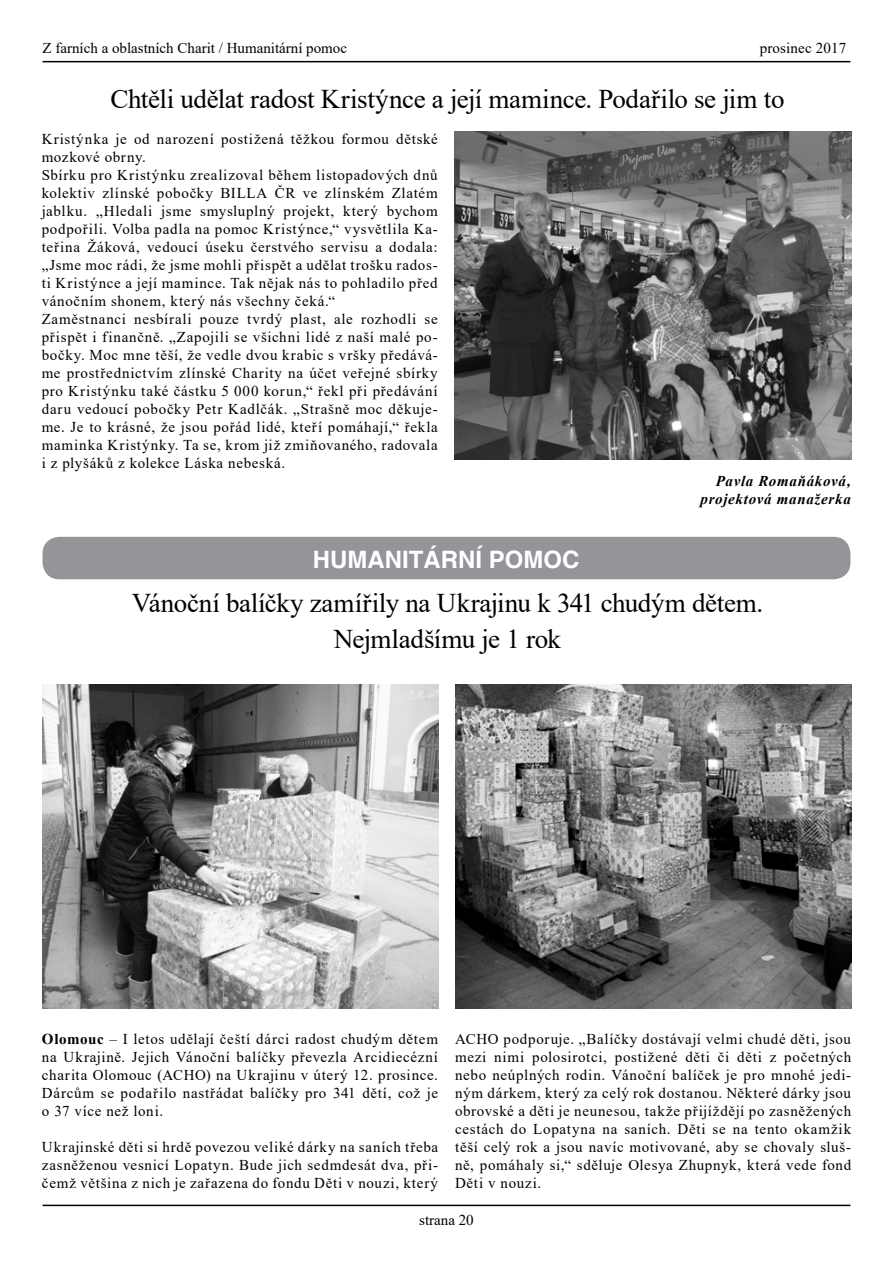
<style>
.page{position:relative;width:893px;height:1263px;background:#fff}
.page>*{position:absolute;margin:0;border:0;box-sizing:border-box;transform-origin:0 0}
.t1{font:27px/36px "Times New Roman";letter-spacing:-.015em;color:#000;text-align:center}
.t2{font:700 24px "Helvetica";color:#fff}
.t3{font:15px/18px "Times New Roman";letter-spacing:.045em;color:#000;text-align:justify}
.t4{font:15px "Times New Roman";color:#000}
.t5{font:italic 700 15px/18px "Times New Roman";letter-spacing:.045em;color:#000;text-align:right}
.t6{font:15px "Times New Roman";letter-spacing:.01em;color:#000}
.s1{font-weight:700}
</style>
<div class="page">
<hr style="left:43px;top:1205px;width:807px;height:1px;background:#000">
<hr style="left:43px;top:61px;width:807px;height:1px;background:#000">
<img style="left:455px;top:131px;width:396px;height:328px">
<div style="left:43px;top:537px;width:807px;height:42px;background:#939598;border-radius:17px"></div>
<img style="left:455px;top:684px;width:396px;height:324px">
<img style="left:43px;top:684px;width:395px;height:324px">
<p class="t4" style="left:43px;top:37px;width:306px">Z farních a oblastních Charit / Humanitární pomoc</p>
<h1 class="t1" style="left:110px;top:80px;width:676px">Chtěli udělat radost Kristýnce a její mamince. Podařilo se jim to</h1>
<p class="t6" style="left:760px;top:37px;width:88px">prosinec 2017</p>
<p class="t3" style="left:42px;top:130px;width:398px;text-align:left">Kristýnka je od narození postižená těžkou formou dětské mozkové obrny.<br>Sbírku pro Kristýnku zrealizoval během listopadových dnů kolektiv zlínské pobočky BILLA ČR ve zlínském Zlatém jablku. „Hledali jsme smysluplný projekt, který bychom podpořili. Volba padla na pomoc Kristýnce,“ vysvětlila Ka&shy;teřina Žáková, vedoucí úseku čerstvého servisu a dodala: „Jsme moc rádi, že jsme mohli přispět a udělat trošku rados&shy;ti Kristýnce a její mamince. Tak nějak nás to pohladilo před vánočním shonem, který nás všechny čeká.“<br>Zaměstnanci nesbírali pouze tvrdý plast, ale rozhodli se přispět i finančně. „Zapojili se všichni lidé z naší malé po&shy;bočky. Moc mne těší, že vedle dvou krabic s vršky předává&shy;me prostřednictvím zlínské Charity na účet veřejné sbírky pro Kristýnku také částku 5 000 korun,“ řekl při předávání daru vedoucí pobočky Petr Kadlčák. „Strašně moc děkuje&shy;me. Je to krásné, že jsou pořád lidé, kteří pomáhají,“ řekla maminka Kristýnky. Ta se, krom již zmiňovaného, radovala i z plyšáků z kolekce Láska nebeská.</p>
<h2 class="t2" style="left:313px;top:545px;width:268px">HUMANITÁRNÍ POMOC</h2>
<p class="t5" style="left:700px;top:472px;width:152px">Pavla Romaňáková, projektová manažerka</p>
<h1 class="t1" style="left:132px;top:584px;width:633px">Vánoční balíčky zamířily na Ukrajinu k 341 chudým dětem.<br>Nejmladšímu je 1 rok</h1>
<p class="t3" style="left:42px;top:1030px;width:398px"><span class="s1">Olomouc</span> – I letos udělají čeští dárci radost chudým dětem na Ukrajině. Jejich Vánoční balíčky převezla Arcidiecézní charita Olomouc (ACHO) na Ukrajinu v úterý 12. prosince.<br>Dárcům se podařilo nastřádat balíčky pro 341 dětí, což je o 37 více než loni.</p>
<p class="t3" style="left:42px;top:1138px;width:398px">Ukrajinské děti si hrdě povezou veliké dárky na saních třeba zasněženou vesnicí Lopatyn. Bude jich sedmdesát dva, při&shy;čemž většina z nich je zařazena do fondu Děti v nouzi, který</p>
<p class="t3" style="left:455px;top:1030px;width:398px">ACHO podporuje. „Balíčky dostávají velmi chudé děti, jsou mezi nimi polosirotci, postižené děti či děti z početných nebo neúplných rodin. Vánoční balíček je pro mnohé jedi&shy;ným dárkem, který za celý rok dostanou. Některé dárky jsou obrovské a děti je neunesou, takže přijíždějí po zasněžených cestách do Lopatyna na saních. Děti se na tento okamžik těší celý rok a jsou navíc motivované, aby se chovaly sluš&shy;ně, pomáhaly si,“ sděluje Olesya Zhupnyk, která vede fond Děti v nouzi.</p>
<p class="t4" style="left:419px;top:1209px;width:56px">strana 20</p>
</div>
